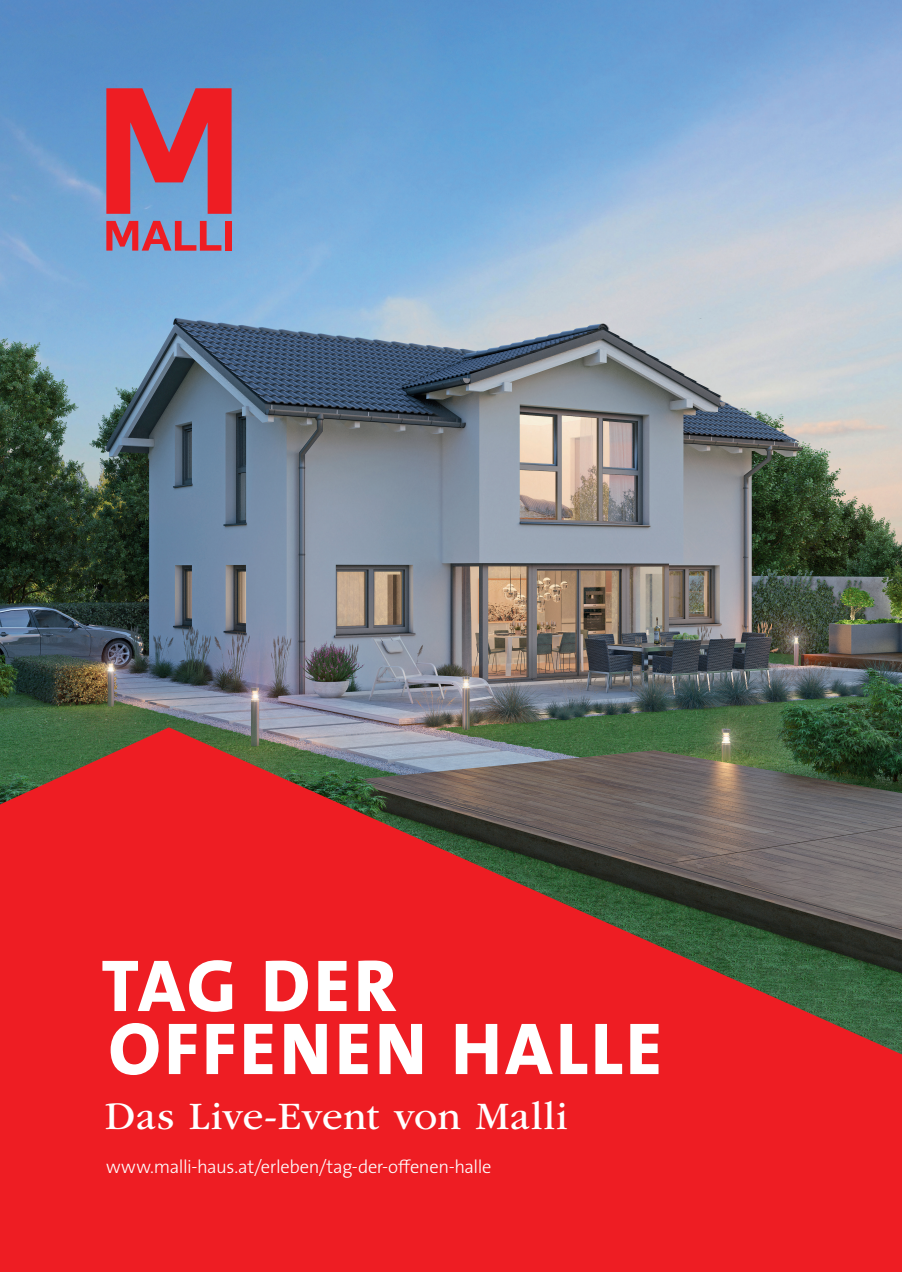
<style>
.page{position:relative;width:902px;height:1272px;background:#fff}
.page>*{position:absolute;margin:0;border:0;box-sizing:border-box;transform-origin:0 0}
.t1{font:800 74.25px/63px "The Sans Os F";letter-spacing:.05em;color:#fff}
.t2{font:40.5px "ITC Garamond Std";letter-spacing:.01em;color:#fff}
.t3{font:300 18.45px "The Sans Os F";letter-spacing:-.02em;color:#fff}
</style>
<div class="page">
<img style="left:0;top:0;width:901px;height:727px">
<svg style="left:0;top:727px;width:901px;height:544px;background:#c62e2f"></svg>
<svg style="left:106px;top:221px;width:115px;height:30px;background:#ad6985"></svg>
<div style="left:225px;top:221px;width:6px;height:30px;background:#ee1d23"></div>
<svg style="left:106px;top:88px;width:125px;height:126px;background:#bc4c63"></svg>
<h1 class="t1" style="left:101px;top:955px;width:562px">TAG DER<br>OFFENEN HALLE</h1>
<h2 class="t2" style="left:105px;top:1093px;width:464px">Das Live-Event von Malli</h2>
<p class="t3" style="left:106px;top:1154px;width:387px">www.malli-haus.at/erleben/tag-der-offenen-halle</p>
</div>
